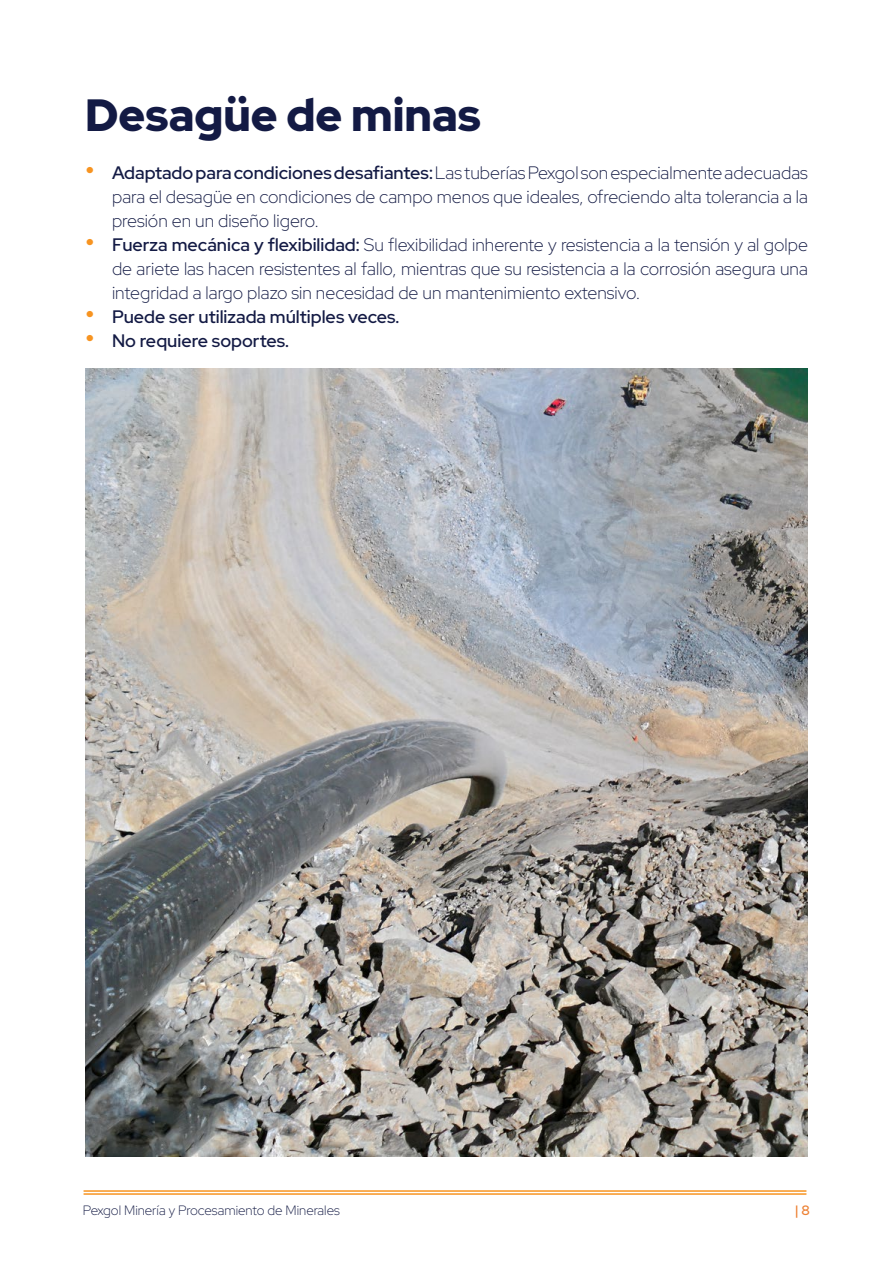
<style>
.page{position:relative;width:893px;height:1263px;background:#fff}
.page>*{position:absolute;margin:0;border:0;box-sizing:border-box;transform-origin:0 0}
.t1{font:900 45px "Red Hat Display";color:#131a44}
.t2{font:300 18px/24px "Red Hat Display";color:#131a44;text-align:justify}
.t3{font:500 18px "Red Hat Display";color:#131a44}
.t4{font:300 13.5px "Red Hat Display";color:#131a44}
.t5{font:500 13.5px "Red Hat Display";color:#ed8134}
.s1{font-size:27px;color:#f79421}
.s2{font-weight:500}
.s3{font-weight:300;font-size:27px;color:#f79421}
</style>
<div class="page">
<hr style="left:84px;top:1193px;width:722px;height:2px;background:#f79421">
<hr style="left:84px;top:1190px;width:722px;height:2px;background:#f79421">
<img style="left:85px;top:369px;width:723px;height:788px">
<h1 class="t1" style="left:85px;top:86px;width:397px">Desagüe de minas</h1>
<p class="t2" style="left:112px;top:160px;width:697px;text-indent:-27px"><span class="s1">•</span> <span class="s2">Adaptado para condiciones desafiantes:</span> Las tuberías Pexgol son especialmente adecuadas para el desagüe en condiciones de campo menos que ideales, ofreciendo alta tolerancia a la presión en un diseño ligero.</p>
<p class="t2" style="left:112px;top:232px;width:697px;text-indent:-27px"><span class="s1">•</span> <span class="s2">Fuerza mecánica y flexibilidad:</span> Su flexibilidad inherente y resistencia a la tensión y al golpe de ariete las hacen resistentes al fallo, mientras que su resistencia a la corrosión asegura una integridad a largo plazo sin necesidad de un mantenimiento extensivo.</p>
<p class="t3" style="left:85px;top:305px;width:316px"><span class="s3">•</span> Puede ser utilizada múltiples veces.</p>
<p class="t3" style="left:85px;top:329px;width:205px"><span class="s3">•</span> No requiere soportes.</p>
<p class="t4" style="left:83px;top:1201px;width:258px">Pexgol Minería y Procesamiento de Minerales</p>
<p class="t5" style="left:795px;top:1201px;width:17px">| 8</p>
</div>
